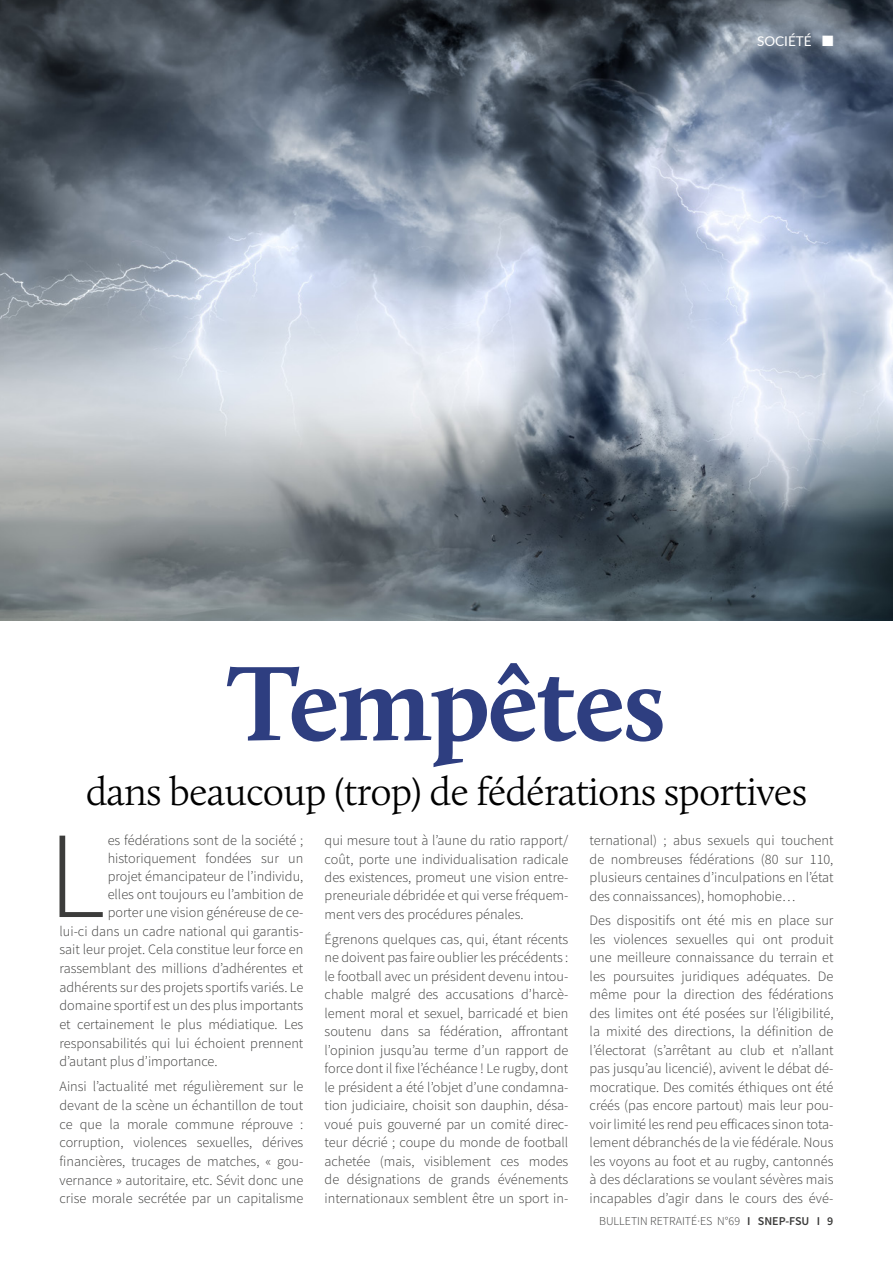
<style>
.page{position:relative;width:893px;height:1263px;background:#fff}
.page>*{position:absolute;margin:0;border:0;box-sizing:border-box;transform-origin:0 0}
.t1{font:300 123.45px "Source Sans Pro";color:#3c3c3b}
.t2{font:700 109.5px "Calluna";letter-spacing:-.02em;color:#2e3e80}
.t3{font:300 40.5px "Calluna";letter-spacing:-.02em;color:#000}
.t4{font:300 14.25px/18.5px "Source Sans Pro";color:#3c3c3b;text-align:justify}
.t5{font:13.5px "Lato";color:#fff}
.t6{font:300 12px "Source Sans Pro";color:#3c3c3b}
.s1{font-weight:600}
</style>
<div class="page">
<img style="left:0;top:0;width:893px;height:621px">
<p class="t5" style="left:757px;top:32px;width:78px">SOCIÉTÉ ■</p>
<h2 class="t2" style="left:227px;top:635px;width:440px">Tempêtes</h2>
<h3 class="t3" style="left:86px;top:767px;width:723px">dans beaucoup (trop) de fédérations sportives</h3>
<h1 class="t1" style="left:48px;top:800px;width:59px">L</h1>
<p class="t4" style="left:108px;top:831px;width:197px">es fédérations sont de la société ;</p>
<p class="t4" style="left:325px;top:831px;width:245px">qui mesure tout à l’aune du ratio rapport/ coût, porte une individualisation radicale des existences, promeut une vision entre&shy;preneuriale débridée et qui verse fréquem&shy;ment vers des procédures pénales.</p>
<p class="t4" style="left:325px;top:930px;width:245px">Égrenons quelques cas, qui, étant récents ne doivent pas faire oublier les précédents : le football avec un président devenu intou&shy;chable malgré des accusations d’harcè&shy;lement moral et sexuel, barricadé et bien soutenu dans sa fédération, affrontant l’opinion jusqu’au terme d’un rapport de force dont il fixe l’échéance ! Le rugby, dont le président a été l’objet d’une condamna&shy;tion judiciaire, choisit son dauphin, désa&shy;voué puis gouverné par un comité direc&shy;teur décrié ; coupe du monde de football achetée (mais, visiblement ces modes de désignations de grands événements internationaux semblent être un sport in-</p>
<p class="t4" style="left:590px;top:831px;width:245px">ternational) ; abus sexuels qui touchent de nombreuses fédérations (80 sur 110, plusieurs centaines d’inculpations en l’état des connaissances), homophobie…</p>
<p class="t4" style="left:590px;top:911px;width:245px">Des dispositifs ont été mis en place sur les violences sexuelles qui ont produit une meilleure connaissance du terrain et les poursuites juridiques adéquates. De même pour la direction des fédérations des limites ont été posées sur l’éligibilité, la mixité des directions, la définition de l’électorat (s’arrêtant au club et n’allant pas jusqu’au licencié), avivent le débat dé&shy;mocratique. Des comités éthiques ont été créés (pas encore partout) mais leur pou&shy;voir limité les rend peu efficaces sinon tota&shy;lement débranchés de la vie fédérale. Nous les voyons au foot et au rugby, cantonnés à des déclarations se voulant sévères mais incapables d’agir dans le cours des évé-</p>
<p class="t6" style="left:599px;top:1214px;width:236px">BULLETIN RETRAITÉ·ES N°69 <span class="s1">I SNEP-FSU I 9</span></p>
<p class="t4" style="left:108px;top:849px;width:197px">historiquement fondées sur un</p>
<p class="t4" style="left:108px;top:867px;width:197px">projet émancipateur de l’individu,</p>
<p class="t4" style="left:108px;top:885px;width:197px">elles ont toujours eu l’ambition de</p>
<p class="t4" style="left:108px;top:903px;width:197px">porter une vision généreuse de ce-</p>
<p class="t4" style="left:60px;top:922px;width:245px">lui-ci dans un cadre national qui garantis-</p>
<p class="t4" style="left:60px;top:940px;width:245px">sait leur projet. Cela constitue leur force en</p>
<p class="t4" style="left:60px;top:959px;width:245px">rassemblant des millions d’adhérentes et</p>
<p class="t4" style="left:60px;top:978px;width:245px">adhérents sur des projets sportifs variés. Le</p>
<p class="t4" style="left:60px;top:996px;width:245px">domaine sportif est un des plus importants</p>
<p class="t4" style="left:60px;top:1015px;width:245px">et certainement le plus médiatique. Les</p>
<p class="t4" style="left:60px;top:1034px;width:245px">responsabilités qui lui échoient prennent</p>
<p class="t4" style="left:60px;top:1052px;width:160px">d’autant plus d’importance.</p>
<p class="t4" style="left:60px;top:1077px;width:245px">Ainsi l’actualité met régulièrement sur le devant de la scène un échantillon de tout ce que la morale commune réprouve : corruption, violences sexuelles, dérives financières, trucages de matches, « gou&shy;vernance » autoritaire, etc. Sévit donc une crise morale secrétée par un capitalisme</p>
</div>
